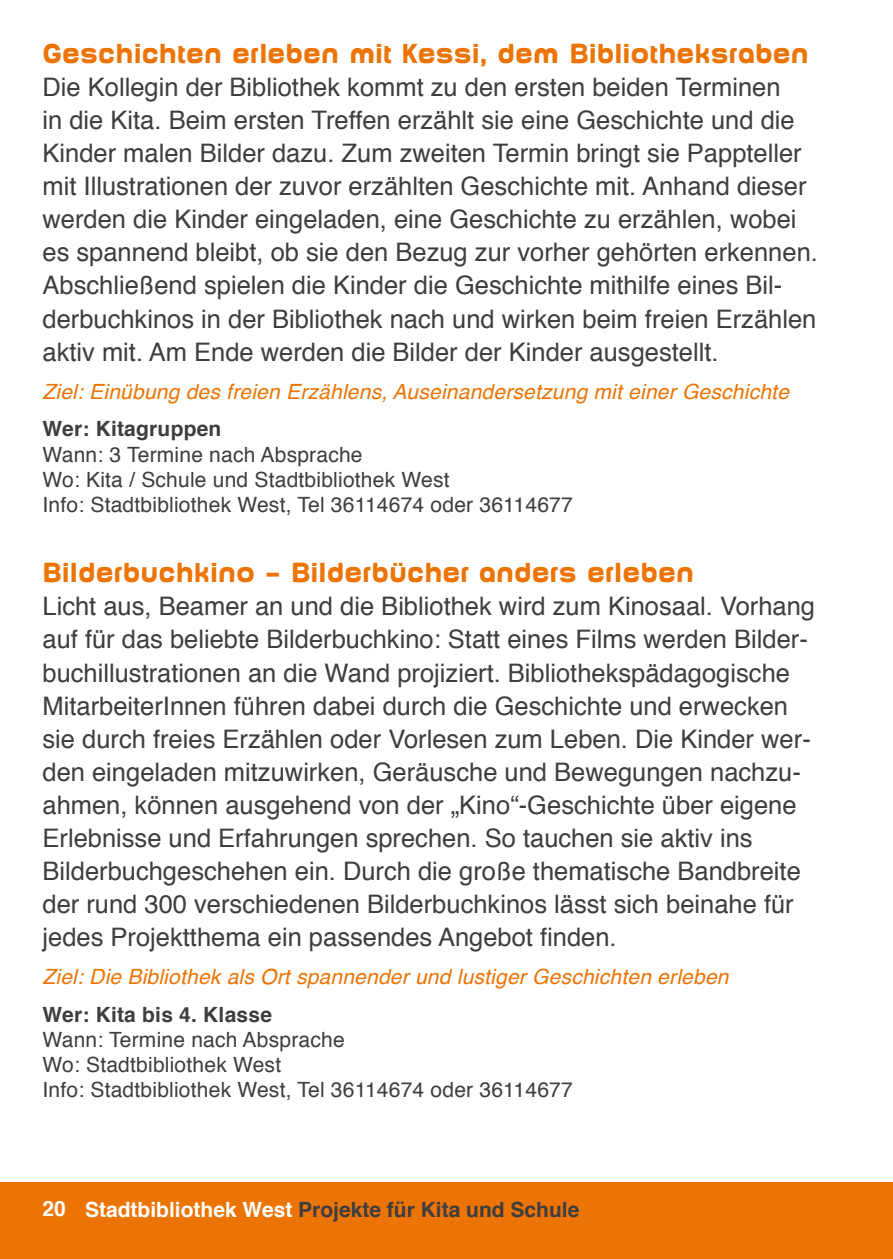
<style>
.page{position:relative;width:893px;height:1259px;background:#fff}
.page>*{position:absolute;margin:0;border:0;box-sizing:border-box;transform-origin:0 0}
.t1{font:900 27px "Baby Mine";color:#ec7405}
.t2{font:25.5px/33px "Helvetica";color:#3e3d40}
.t3{font:21px/25.2px "Helvetica";letter-spacing:.01em;color:#3e3d40}
.t4{font:italic 21px "Helvetica";letter-spacing:.01em;color:#ec7405}
.t5{font:700 21px "Helvetica";color:#3e3d40}
.s1{color:#fff}
</style>
<div class="page">
<div style="left:0;top:1182px;width:893px;height:77px;background:#ec7405"></div>
<p class="t1" style="left:43px;top:37px;width:768px">Geschichten erleben mit Kessi, dem Bibliotheksraben</p>
<p class="t2" style="left:43px;top:72px;width:777px">Die Kollegin der Bibliothek kommt zu den ersten beiden Terminen<br>in die Kita. Beim ersten Treffen erzählt sie eine Geschichte und die Kinder malen Bilder dazu. Zum zweiten Termin bringt sie Pappteller mit Illustrationen der zuvor erzählten Geschichte mit. Anhand dieser werden die Kinder eingeladen, eine Geschichte zu erzählen, wobei es spannend bleibt, ob sie den Bezug zur vorher gehörten erkennen.<br>Abschließend spielen die Kinder die Geschichte mithilfe eines Bil&shy;derbuchkinos in der Bibliothek nach und wirken beim freien Erzählen aktiv mit. Am Ende werden die Bilder der Kinder ausgestellt.</p>
<p class="t4" style="left:43px;top:374px;width:748px">Ziel: Einübung des freien Erzählens, Auseinandersetzung mit einer Geschichte</p>
<p class="t5" style="left:43px;top:412px;width:180px">Wer: Kitagruppen</p>
<p class="t3" style="left:43px;top:442px;width:532px">Wann: 3 Termine nach Absprache<br>Wo: Kita / Schule und Stadtbibliothek West<br>Info: Stadtbibliothek West, Tel 36114674 oder 36114677</p>
<p class="t1" style="left:43px;top:556px;width:653px">Bilderbuchkino – Bilderbücher anders erleben</p>
<p class="t2" style="left:43px;top:591px;width:774px">Licht aus, Beamer an und die Bibliothek wird zum Kinosaal. Vorhang auf für das beliebte Bilderbuchkino: Statt eines Films werden Bilder&shy;buchillustrationen an die Wand projiziert. Bibliothekspädagogische MitarbeiterInnen führen dabei durch die Geschichte und erwecken sie durch freies Erzählen oder Vorlesen zum Leben. Die Kinder wer&shy;den eingeladen mitzuwirken, Geräusche und Bewegungen nachzu&shy;ahmen, können ausgehend von der „Kino“-Geschichte über eigene Erlebnisse und Erfahrungen sprechen. So tauchen sie aktiv ins Bilderbuchgeschehen ein. Durch die große thematische Bandbreite der rund 300 verschiedenen Bilderbuchkinos lässt sich beinahe für jedes Projektthema ein passendes Angebot finden.</p>
<p class="t4" style="left:43px;top:959px;width:688px">Ziel: Die Bibliothek als Ort spannender und lustiger Geschichten erleben</p>
<p class="t5" style="left:43px;top:997px;width:231px">Wer: Kita bis 4. Klasse</p>
<p class="t3" style="left:43px;top:1027px;width:532px">Wann: Termine nach Absprache<br>Wo: Stadtbibliothek West<br>Info: Stadtbibliothek West, Tel 36114674 oder 36114677</p>
<p class="t5" style="left:43px;top:1192px;width:538px"><span class="s1">20 Stadtbibliothek West</span> Projekte für Kita und Schule</p>
</div>
